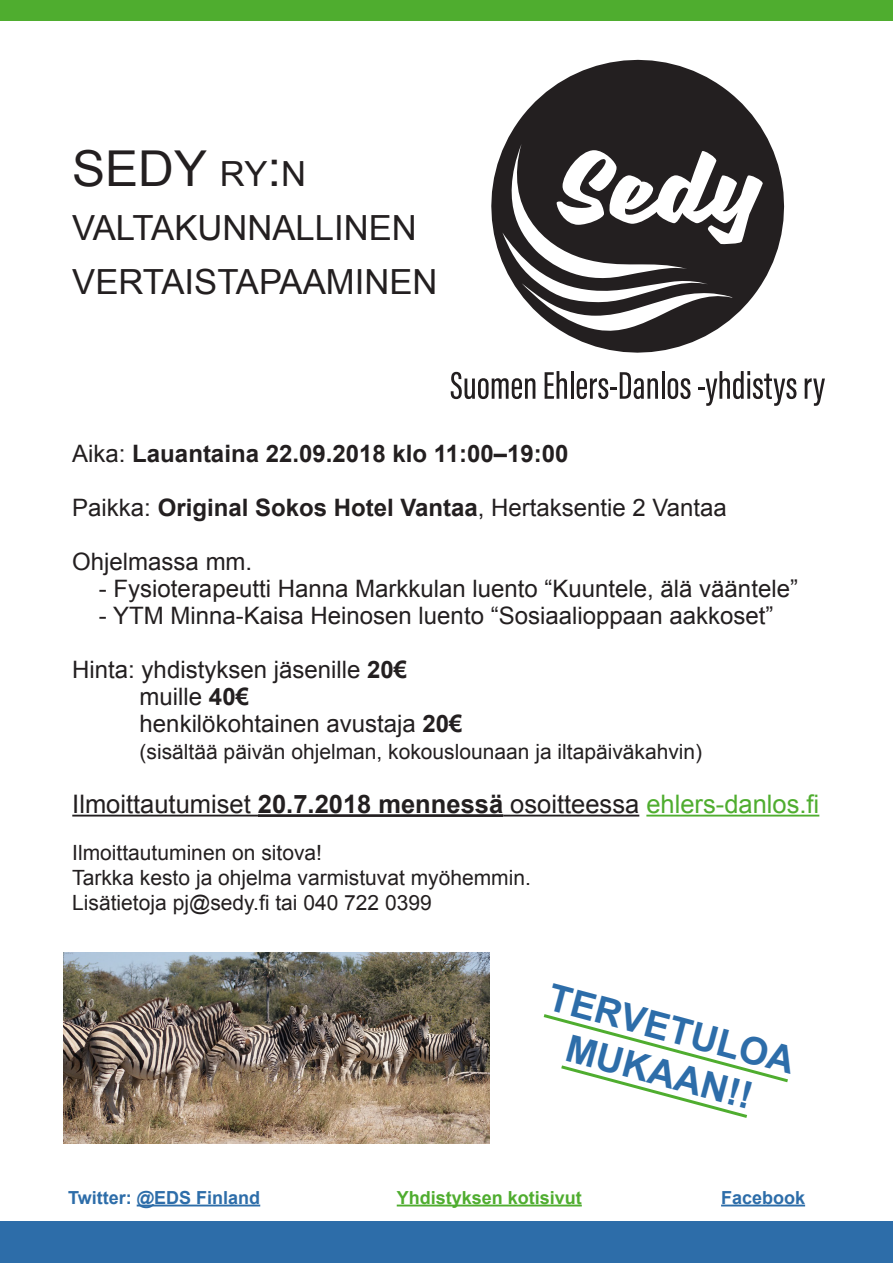
<style>
.page{position:relative;width:893px;height:1263px;background:#fff}
.page>*{position:absolute;margin:0;border:0;box-sizing:border-box;transform-origin:0 0}
.t1{font:49.5px "Arial";color:#231f20}
.Welcome{font:700 37.5px "Arial";color:#2d6da9}
.t2{font:34.65px/54px "Arial";color:#231f20}
.t3{font:25.5px "Arial";color:#231f20}
.t4{font:24px "Arial";color:#231f20}
.t5{font:700 24px "Arial";color:#231f20}
.t6{font:21px "Arial";color:#231f20}
.t7{font:700 18px "Arial";color:#2d6da9}
.t8{font:700 18px "Arial";color:#4fad2f}
.s1{font-size:34.65px}
.s2{font-weight:400}
.s3{font-weight:700}
.s4{color:#4fad2f}
.s5{font-style:inherit}
</style>
<div class="page">
<div style="left:0;top:1221px;width:893px;height:42px;background:#2d6da9"></div>
<div style="left:0;top:0;width:893px;height:21px;background:#4fad2f"></div>
<hr style="left:137px;top:1204px;width:123px;height:2px;background:#2d6da9">
<hr style="left:397px;top:1204px;width:185px;height:2px;background:#4fad2f">
<hr style="left:721px;top:1204px;width:84px;height:2px;background:#2d6da9">
<img style="left:64px;top:952px;width:425px;height:192px">
<hr style="left:72px;top:815px;width:186px;height:1px;background:#231f20">
<hr style="left:258px;top:814px;width:245px;height:3px;background:#231f20">
<hr style="left:503px;top:815px;width:136px;height:1px;background:#231f20">
<hr style="left:646px;top:815px;width:173px;height:1px;background:#4fad2f">
<svg style="left:543px;top:1014px;width:245px;height:104px"></svg>
<svg style="left:491px;top:59px;width:294px;height:313px"></svg>
<svg style="left:497px;top:144px;width:267px;height:188px"></svg>
<svg style="left:451px;top:372px;width:84px;height:27px"></svg>
<svg style="left:545px;top:371px;width:22px;height:28px"></svg>
<hr style="left:571px;top:371px;width:3px;height:28px;background:#231f20">
<svg style="left:577px;top:372px;width:81px;height:27px"></svg>
<hr style="left:662px;top:371px;width:2px;height:28px;background:#231f20">
<svg style="left:668px;top:378px;width:22px;height:21px"></svg>
<svg style="left:698px;top:371px;width:98px;height:35px"></svg>
<svg style="left:805px;top:378px;width:20px;height:28px"></svg>
<p class="t1" style="left:72px;top:136px;width:235px">SEDY <span class="s1">RY</span>:<span class="s1">N</span></p>
<p class="t2" style="left:72px;top:201px;width:367px">VALTAKUNNALLINEN<br>VERTAISTAPAAMINEN</p>
<p class="t5" style="left:72px;top:438px;width:498px"><span class="s2">Aika:</span> Lauantaina 22.09.2018 klo 11:00–19:00</p>
<p class="t4" style="left:72px;top:492px;width:656px">Paikka: <span class="s3">Original Sokos Hotel Vantaa</span>, Hertaksentie 2 Vantaa</p>
<p class="t4" style="left:72px;top:546px;width:182px">Ohjelmassa mm.</p>
<p class="t4" style="left:99px;top:573px;width:700px">- Fysioterapeutti Hanna Markkulan luento “Kuuntele, älä vääntele”</p>
<p class="t4" style="left:99px;top:600px;width:676px">- YTM Minna-Kaisa Heinosen luento “Sosiaalioppaan aakkoset”</p>
<p class="t4" style="left:72px;top:654px;width:336px">Hinta: yhdistyksen jäsenille <span class="s3">20€</span></p>
<p class="t4" style="left:140px;top:681px;width:111px">muille <span class="s3">40€</span></p>
<p class="t4" style="left:140px;top:708px;width:324px">henkilökohtainen avustaja <span class="s3">20€</span></p>
<p class="t6" style="left:140px;top:738px;width:564px">(sisältää päivän ohjelman, kokouslounaan ja iltapäiväkahvin)</p>
<p class="t3" style="left:72px;top:787px;width:748px">Ilmoittautumiset <span class="s3">20.7.2018 mennessä</span> osoitteessa <span class="s4">ehlers-danlos.fi</span></p>
<p class="t6" style="left:72px;top:838px;width:251px">Ilmoittautuminen on sitova!</p>
<p class="t6" style="left:72px;top:864px;width:460px">Tarkka kesto ja ohjelma varmistuvat myöhemmin.</p>
<p class="t6" style="left:72px;top:889px;width:361px">Lisätietoja pj@sedy.fi tai 040 722 0399</p>
<p class="Welcome" style="left:556px;top:972px;width:255px;rotate:15deg">TERVETULOA</p>
<p class="Welcome" style="left:573px;top:1023px;width:193px;rotate:15deg">MUKAAN<span class="s5">!!</span></p>
<p class="t7" style="left:68px;top:1185px;width:194px">Twitter: @EDS Finland</p>
<p class="t8" style="left:397px;top:1185px;width:187px">Yhdistyksen kotisivut</p>
<p class="t7" style="left:721px;top:1185px;width:86px">Facebook</p>
</div>
